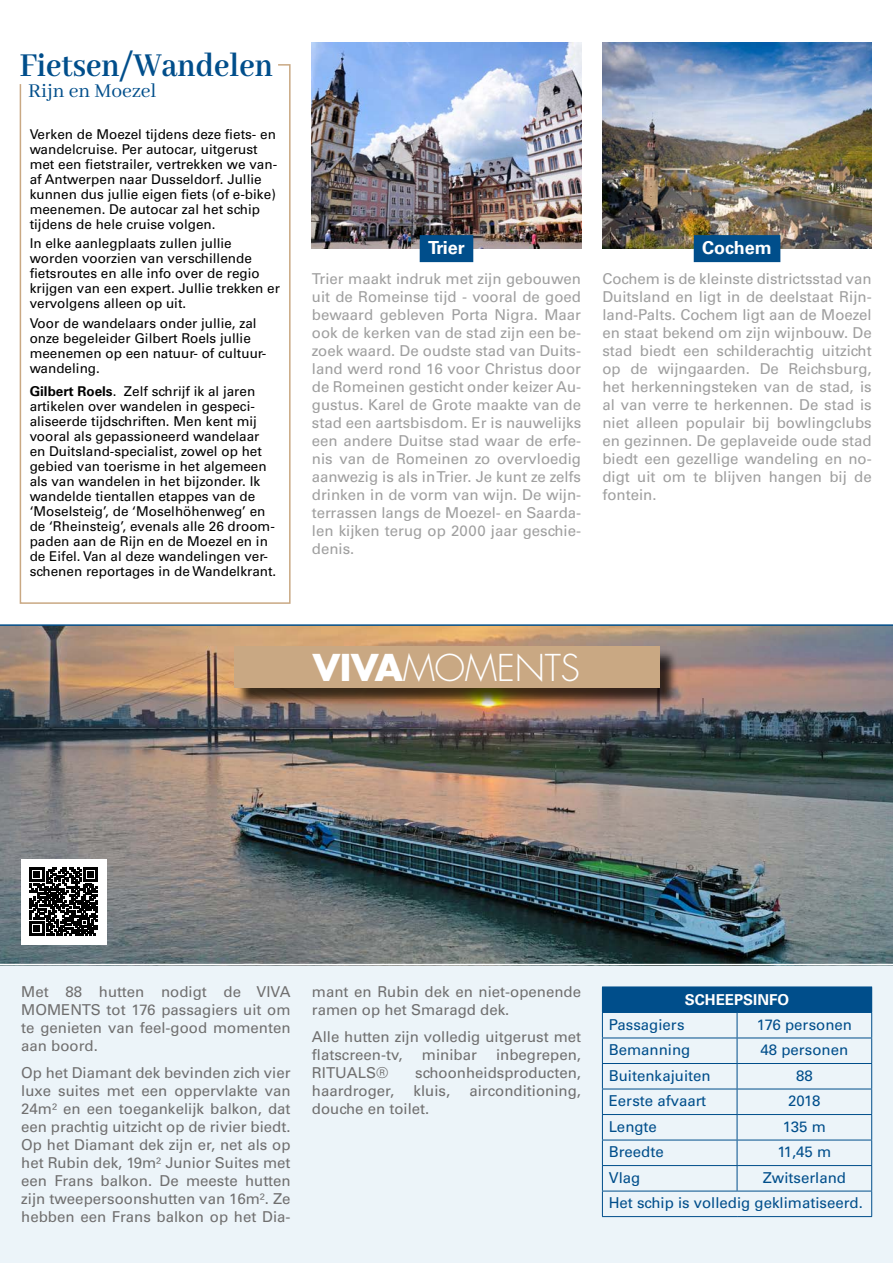
<style>
.page{position:relative;width:893px;height:1263px;background:#fff}
.page>*{position:absolute;margin:0;border:0;box-sizing:border-box;transform-origin:0 0}
.t1{font:700 36px "Abhaya Libre";color:#004e8b;scale:.9 1}
.t2{font:300 36px "Futura Std";letter-spacing:-.01em;color:#fff}
.t3{font:21px "Abhaya Libre";color:#004e8b}
.t4{font:700 18px "Univers LT Std";color:#fff}
.t5{font:15px/18px "Univers LT Std";color:#9f9f9f;text-align:justify}
.t6{font:15px/18px "Univers LT Std";color:#706f6f;text-align:justify}
.t7{font:15px/25.5px "Univers LT Std";color:#004e8b}
.t8{font:700 15px "Univers LT Std";color:#fff}
.t9{font:13.5px/15px "Univers LT Std";color:#000}
.s1{font-weight:700}
</style>
<div class="page">
<div style="left:0;top:965px;width:893px;height:298px;background:#ecf4f9"></div>
<div style="left:602px;top:987px;width:270px;height:25px;background:#004e8b"></div>
<svg style="left:603px;top:1013px;width:268px;height:178px"></svg>
<hr style="left:602px;top:1037px;width:135px;height:1px;background:#004e8b">
<hr style="left:737px;top:1037px;width:135px;height:1px;background:#004e8b">
<hr style="left:602px;top:1063px;width:135px;height:1px;background:#004e8b">
<hr style="left:737px;top:1063px;width:135px;height:1px;background:#004e8b">
<hr style="left:602px;top:1089px;width:135px;height:1px;background:#004e8b">
<hr style="left:737px;top:1089px;width:135px;height:1px;background:#004e8b">
<hr style="left:602px;top:1114px;width:135px;height:1px;background:#004e8b">
<hr style="left:737px;top:1114px;width:135px;height:1px;background:#004e8b">
<hr style="left:602px;top:1140px;width:135px;height:1px;background:#004e8b">
<hr style="left:737px;top:1140px;width:135px;height:1px;background:#004e8b">
<hr style="left:602px;top:1165px;width:135px;height:1px;background:#004e8b">
<hr style="left:737px;top:1165px;width:135px;height:1px;background:#004e8b">
<svg style="left:737px;top:1013px;width:1px;height:178px"></svg>
<hr style="left:602px;top:1191px;width:135px;height:1px;background:#004e8b">
<hr style="left:737px;top:1191px;width:135px;height:1px;background:#004e8b">
<hr style="left:602px;top:1216px;width:135px;height:1px;background:#004e8b">
<hr style="left:737px;top:1216px;width:135px;height:1px;background:#004e8b">
<hr style="left:602px;top:986px;width:135px;height:1px;background:#004e8b">
<svg style="left:602px;top:1013px;width:1px;height:203px"></svg>
<hr style="left:737px;top:986px;width:135px;height:1px;background:#004e8b">
<svg style="left:871px;top:1013px;width:1px;height:203px"></svg>
<hr style="left:602px;top:1012px;width:135px;height:1px;background:#004e8b">
<hr style="left:737px;top:1012px;width:135px;height:1px;background:#004e8b">
<img style="left:0;top:626px;width:893px;height:338px">
<div style="left:236px;top:649px;width:442px;height:58px;background:#000;opacity:.75"></div>
<div style="left:234px;top:646px;width:425px;height:42px;background:#c9a883"></div>
<div style="left:20px;top:64px;width:271px;height:540px;border:2px solid #c9a883"></div>
<svg style="left:19px;top:64px;width:268px;height:29px"></svg>
<img style="left:312px;top:43px;width:269px;height:206px">
<div style="left:420px;top:235px;width:53px;height:27px;background:#004e8b"></div>
<img style="left:602px;top:43px;width:270px;height:206px">
<div style="left:694px;top:235px;width:86px;height:27px;background:#004e8b"></div>
<hr style="left:0;top:624px;width:893px;height:2px;background:#004e8b">
<div style="left:21px;top:859px;width:85px;height:85px;background:#fff"></div>
<svg style="left:30px;top:867px;width:68px;height:69px"></svg>
<h1 class="t1" style="left:20px;top:45px;width:283px">Fietsen/Wandelen</h1>
<h2 class="t3" style="left:28px;top:79px;width:130px">Rijn en Moezel</h2>
<p class="t9" style="left:30px;top:127px;width:249px">Verken de Moezel tijdens deze fiets- en wandelcruise. Per autocar, uitgerust met een fietstrailer, vertrekken we van&shy;af Antwerpen naar Dusseldorf. Jullie kunnen dus jullie eigen fiets (of e-bike) meenemen. De autocar zal het schip tijdens de hele cruise volgen.</p>
<p class="t9" style="left:30px;top:236px;width:252px">In elke aanlegplaats zullen jullie worden voorzien van verschillende fietsroutes en alle info over de regio krijgen van een expert. Jullie trekken er vervolgens alleen op uit.</p>
<p class="t9" style="left:30px;top:315px;width:238px">Voor de wandelaars onder jullie, zal onze begeleider Gilbert Roels jullie meenemen op een natuur- of cultuur&shy;wandeling.</p>
<p class="t9" style="left:30px;top:384px;width:248px"><span class="s1">Gilbert Roels</span>. Zelf schrijf ik al jaren artikelen over wandelen in gespeci&shy;aliseerde tijdschriften. Men kent mij vooral als gepassioneerd wandelaar en Duitsland-specialist, zowel op het gebied van toerisme in het algemeen als van wandelen in het bijzonder. Ik wandelde tientallen etappes van de ‘Moselsteig’, de ‘Moselhöhenweg’ en de ‘Rheinsteig’, evenals alle 26 droom&shy;paden aan de Rijn en de Moezel en in de Eifel. Van al deze wandelingen ver&shy;schenen reportages in de Wandelkrant.</p>
<h3 class="t4" style="left:428px;top:237px;width:38px">Trier</h3>
<p class="t5" style="left:312px;top:270px;width:271px">Trier maakt indruk met zijn gebouwen uit de Romeinse tijd - vooral de goed bewaard gebleven Porta Nigra. Maar ook de kerken van de stad zijn een be&shy;zoek waard. De oudste stad van Duits&shy;land werd rond 16 voor Christus door de Romeinen gesticht onder keizer Au&shy;gustus. Karel de Grote maakte van de stad een aartsbisdom. Er is nauwelijks een andere Duitse stad waar de erfe&shy;nis van de Romeinen zo overvloedig aanwezig is als in Trier. Je kunt ze zelfs drinken in de vorm van wijn. De wijn&shy;terrassen langs de Moezel- en Saarda&shy;len kijken terug op 2000 jaar geschie&shy;denis.</p>
<h3 class="t4" style="left:702px;top:237px;width:71px">Cochem</h3>
<p class="t5" style="left:602px;top:270px;width:271px">Cochem is de kleinste districtsstad van Duitsland en ligt in de deelstaat Rijn&shy;land-Palts. Cochem ligt aan de Moezel en staat bekend om zijn wijnbouw. De stad biedt een schilderachtig uitzicht op de wijngaarden. De Reichsburg, het herkenningsteken van de stad, is al van verre te herkennen. De stad is niet alleen populair bij bowlingclubs en gezinnen. De geplaveide oude stad biedt een gezellige wandeling en no&shy;digt uit om te blijven hangen bij de fontein.</p>
<h1 class="t2" style="left:313px;top:646px;width:269px"><span class="s1">VIVA</span>MOMENTS</h1>
<p class="t6" style="left:21px;top:983px;width:271px">Met 88 hutten nodigt de VIVA MOMENTS tot 176 passagiers uit om te genieten van feel-good momenten aan boord.</p>
<p class="t6" style="left:21px;top:1064px;width:271px">Op het Diamant dek bevinden zich vier luxe suites met een oppervlakte van 24m² en een toegankelijk balkon, dat een prachtig uitzicht op de rivier biedt.<br>Op het Diamant dek zijn er, net als op het Rubin dek, 19m² Junior Suites met een Frans balkon. De meeste hutten zijn tweepersoonshutten van 16m². Ze hebben een Frans balkon op het Dia-</p>
<p class="t6" style="left:312px;top:983px;width:271px">mant en Rubin dek en niet-openende ramen op het Smaragd dek.</p>
<p class="t6" style="left:312px;top:1028px;width:271px">Alle hutten zijn volledig uitgerust met flatscreen-tv,</p>
<p class="t6" style="left:422px;top:1046px;width:57px">minibar</p>
<p class="t6" style="left:496px;top:1046px;width:87px">inbegrepen,</p>
<p class="t6" style="left:312px;top:1064px;width:78px">RITUALS®</p>
<p class="t6" style="left:415px;top:1064px;width:167px">schoonheidsproducten,</p>
<p class="t6" style="left:312px;top:1082px;width:84px">haardroger,</p>
<p class="t6" style="left:414px;top:1082px;width:38px">kluis,</p>
<p class="t6" style="left:469px;top:1082px;width:113px">airconditioning,</p>
<p class="t6" style="left:312px;top:1100px;width:119px">douche en toilet.</p>
<p class="t8" style="left:685px;top:991px;width:106px">SCHEEPSINFO</p>
<p class="t7" style="left:609px;top:1012px;width:77px">Passagiers</p>
<p class="t7" style="left:757px;top:1012px;width:97px">176 personen</p>
<p class="t7" style="left:609px;top:1037px;width:83px">Bemanning</p>
<p class="t7" style="left:760px;top:1037px;width:89px">48 personen</p>
<p class="t7" style="left:609px;top:1063px;width:103px">Buitenkajuiten</p>
<p class="t7" style="left:796px;top:1063px;width:18px">88</p>
<p class="t7" style="left:609px;top:1088px;width:99px">Eerste afvaart</p>
<p class="t7" style="left:788px;top:1088px;width:34px">2018</p>
<p class="t7" style="left:609px;top:1114px;width:50px">Lengte</p>
<p class="t7" style="left:783px;top:1114px;width:45px">135 m</p>
<p class="t7" style="left:609px;top:1139px;width:57px">Breedte</p>
<p class="t7" style="left:777px;top:1139px;width:55px">11,45 m</p>
<p class="t7" style="left:609px;top:1165px;width:33px">Vlag</p>
<p class="t7" style="left:609px;top:1165px;width:256px;text-indent:154px">Zwitserland<br>Het schip is volledig geklimatiseerd.</p>
</div>
